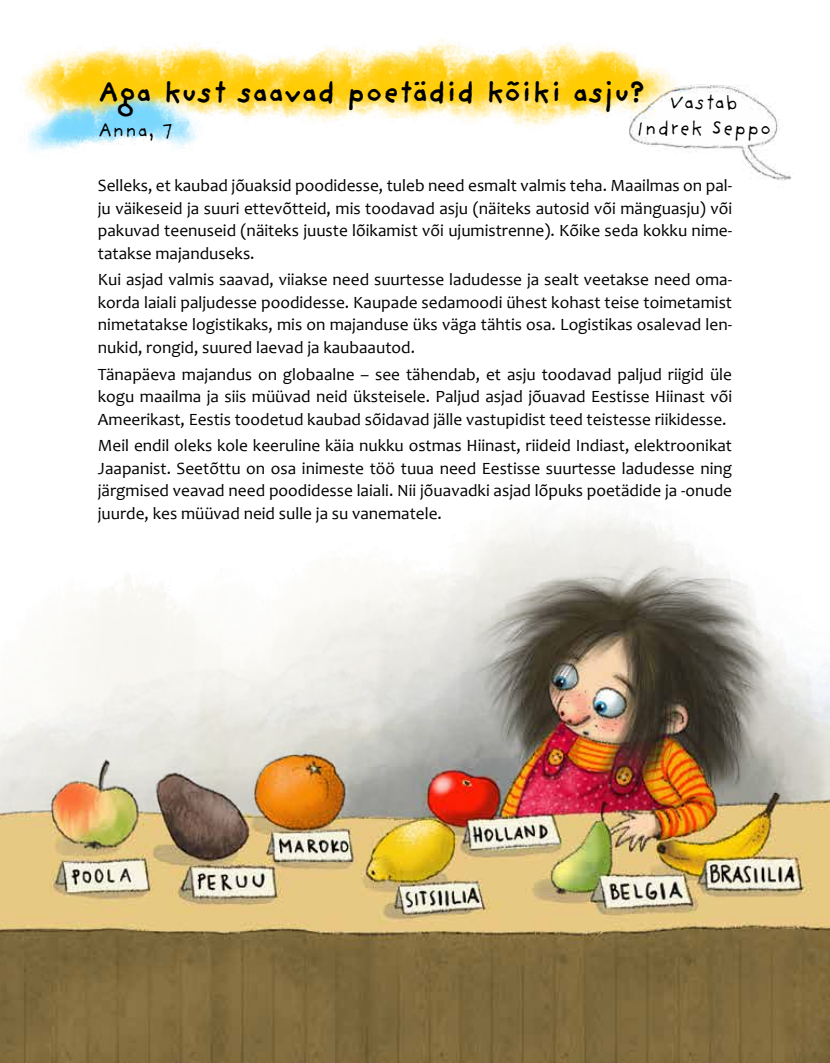
<style>
.page{position:relative;width:830px;height:1063px;background:#fff}
.page>*{position:absolute;margin:0;border:0;box-sizing:border-box;transform-origin:0 0}
.t1{font:700 30px "Providence Sans Pro";color:#000}
.t2{font:21px/26.7px "Providence Sans Pro";color:#000;text-align:center}
.t3{font:17.25px/22.5px "Candara";color:#000;text-align:justify}
</style>
<div class="page">
<img style="left:0;top:39px;width:829px;height:1024px">
<h1 class="t1" style="left:98px;top:74px;width:548px">Aga kust saavad poetädid kõiki asju?</h1>
<p class="t2" style="left:98px;top:117px;width:77px">Anna, 7</p>
<p class="t3" style="left:98px;top:174px;width:635px">Selleks, et kaubad jõuaksid poodidesse, tuleb need esmalt valmis teha. Maailmas on pal&shy;ju väikeseid ja suuri ettevõtteid, mis toodavad asju (näiteks autosid või mänguasju) või pakuvad teenuseid (näiteks juuste lõikamist või ujumistrenne). Kõike seda kokku nime&shy;tatakse majanduseks.</p>
<p class="t3" style="left:98px;top:268px;width:635px">Kui asjad valmis saavad, viiakse need suurtesse ladudesse ja sealt veetakse need oma&shy;korda laiali paljudesse poodidesse. Kaupade sedamoodi ühest kohast teise toimetamist nimetatakse logistikaks, mis on majanduse üks väga tähtis osa. Logistikas osalevad len&shy;nukid, rongid, suured laevad ja kaubaautod.</p>
<p class="t3" style="left:98px;top:363px;width:635px">Tänapäeva majandus on globaalne – see tähendab, et asju toodavad paljud riigid üle kogu maailma ja siis müüvad neid üksteisele. Paljud asjad jõuavad Eestisse Hiinast või Ameerikast, Eestis toodetud kaubad sõidavad jälle vastupidist teed teistesse riikidesse.</p>
<p class="t3" style="left:98px;top:434px;width:635px">Meil endil oleks kole keeruline käia nukku ostmas Hiinast, riideid Indiast, elektroonikat Jaapanist. Seetõttu on osa inimeste töö tuua need Eestisse suurtesse ladudesse ning järgmised veavad need poodidesse laiali. Nii jõuavadki asjad lõpuks poetädide ja -onude juurde, kes müüvad neid sulle ja su vanematele.</p>
<p class="t2" style="left:635px;top:88px;width:137px">Vastab<br>Indrek Seppo</p>
</div>
